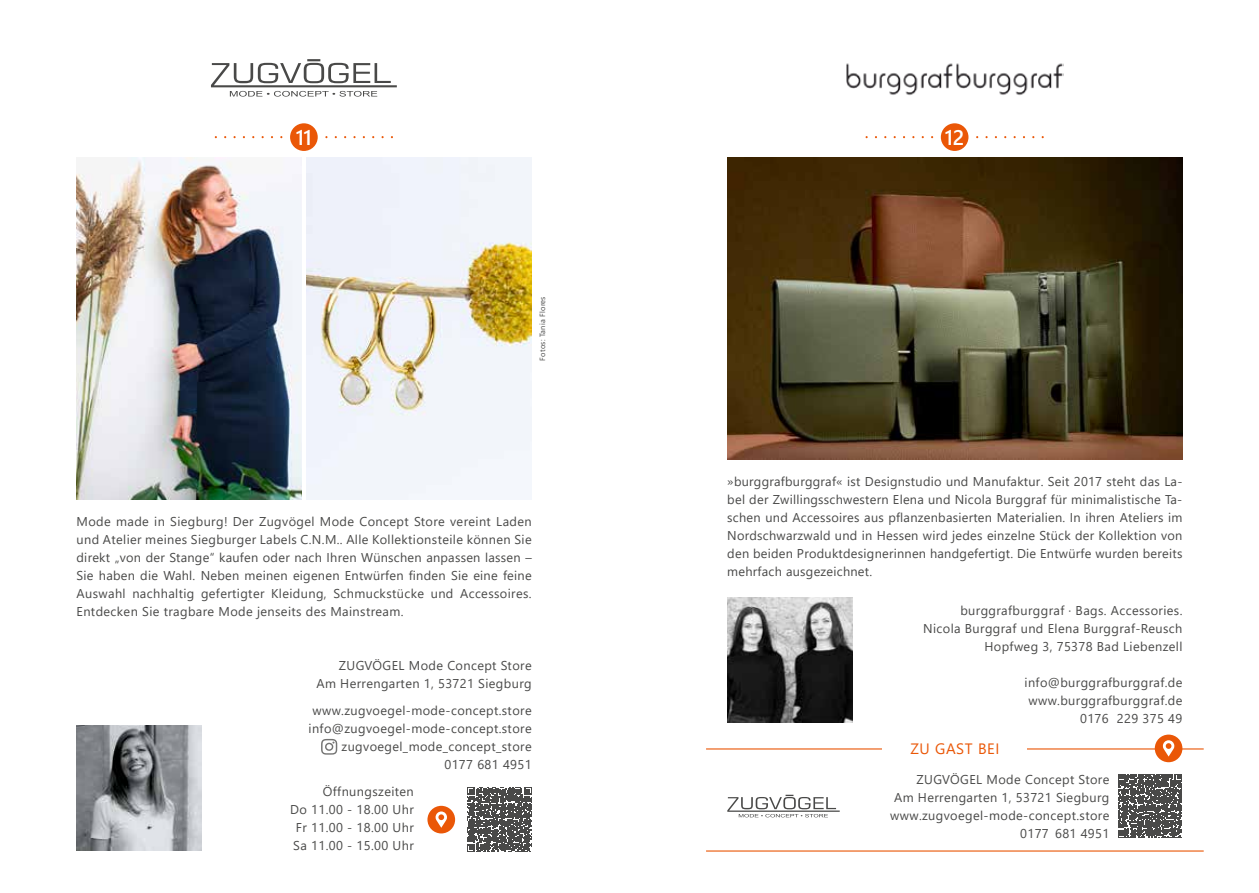
<style>
.page{position:relative;width:1259px;height:893px;background:#fff}
.page>*{position:absolute;margin:0;border:0;box-sizing:border-box;transform-origin:0 0}
.t1{font:600 21px "Segoe UI";color:#fff}
.t2{font:15px "Segoe UI";letter-spacing:.04em;color:#ea5707}
.t3{font:12.75px/18px "Segoe UI";letter-spacing:.03em;color:#494948;text-align:right}
.t4{font:7.5px "Segoe UI";letter-spacing:.03em;color:#494948}
</style>
<div class="page">
<img style="left:77px;top:725px;width:125px;height:125px">
<img style="left:77px;top:157px;width:225px;height:343px">
<img style="left:727px;top:157px;width:455px;height:302px">
<img style="left:306px;top:157px;width:225px;height:343px">
<div style="left:290px;top:123px;width:28px;height:28px;background:#ea5707;border-radius:50%"></div>
<svg style="left:321px;top:739px;width:16px;height:16px"></svg>
<div style="left:941px;top:123px;width:27px;height:28px;background:#ea5707;border-radius:50%"></div>
<hr style="left:706px;top:850px;width:497px;height:2px;background:#ea5707">
<img style="left:727px;top:597px;width:126px;height:126px">
<hr style="left:706px;top:748px;width:497px;height:1px;background:#ea5707">
<div style="left:882px;top:731px;width:145px;height:34px;background:#fff"></div>
<svg style="left:211px;top:59px;width:186px;height:38px"></svg>
<svg style="left:727px;top:795px;width:112px;height:22px"></svg>
<svg style="left:467px;top:788px;width:65px;height:64px"></svg>
<div style="left:427px;top:806px;width:28px;height:27px;background:#ea5707;border-radius:50%"></div>
<svg style="left:435px;top:811px;width:12px;height:17px"></svg>
<div style="left:1154px;top:735px;width:28px;height:27px;background:#ea5707;border-radius:50%"></div>
<svg style="left:1163px;top:740px;width:11px;height:17px"></svg>
<svg style="left:1118px;top:774px;width:64px;height:64px"></svg>
<img style="left:846px;top:63px;width:218px;height:33px">
<h1 class="t1" style="left:296px;top:118px;width:18px">11</h1>
<p class="t4" style="left:535px;top:361px;width:66px;rotate:-90deg">Fotos: Tania Flores</p>
<p class="t3" style="left:77px;top:511px;width:457px;text-align:justify">Mode made in Siegburg! Der Zugvögel Mode Concept Store vereint Laden und Atelier meines Siegburger Labels C.N.M.. Alle Kollektionsteile können Sie direkt „von der Stange“ kaufen oder nach Ihren Wünschen anpassen lassen – Sie haben die Wahl. Neben meinen eigenen Entwürfen finden Sie eine feine Auswahl nachhaltig gefertigter Kleidung, Schmuckstücke und Accessoires.<br>Entdecken Sie tragbare Mode jenseits des Mainstream.</p>
<p class="t3" style="left:316px;top:656px;width:217px">ZUGVÖGEL Mode Concept Store<br>Am Herrengarten 1, 53721 Siegburg</p>
<p class="t3" style="left:308px;top:701px;width:225px">www.zugvoegel-mode-concept.store info@zugvoegel-mode-concept.store zugvoegel_mode_concept_store<br>0177 681 4951</p>
<p class="t3" style="left:290px;top:782px;width:125px">Öffnungszeiten<br>Do 11.00 - 18.00 Uhr<br>Fr 11.00 - 18.00 Uhr<br>Sa 11.00 - 15.00 Uhr</p>
<h1 class="t1" style="left:945px;top:118px;width:21px">12</h1>
<p class="t3" style="left:727px;top:471px;width:457px;text-align:justify">»burggrafburggraf« ist Designstudio und Manufaktur. Seit 2017 steht das La&shy;bel der Zwillingsschwestern Elena und Nicola Burggraf für minimalistische Ta&shy;schen und Accessoires aus pflanzenbasierten Materialien. In ihren Ateliers im Nordschwarzwald und in Hessen wird jedes einzelne Stück der Kollektion von den beiden Produktdesignerinnen handgefertigt. Die Entwürfe wurden bereits mehrfach ausgezeichnet.</p>
<p class="t3" style="left:923px;top:600px;width:261px">burggrafburggraf · Bags. Accessories.<br>Nicola Burggraf und Elena Burggraf-Reusch<br>Hopfweg 3, 75378 Bad Liebenzell</p>
<p class="t3" style="left:1024px;top:672px;width:159px">info@burggrafburggraf.de www.burggrafburggraf.de<br>0176 229 375 49</p>
<p class="t2" style="left:910px;top:734px;width:91px">ZU GAST BEI</p>
<p class="t3" style="left:890px;top:769px;width:221px">ZUGVÖGEL Mode Concept Store<br>Am Herrengarten 1, 53721 Siegburg www.zugvoegel-mode-concept.store<br>0177 681 4951</p>
</div>
